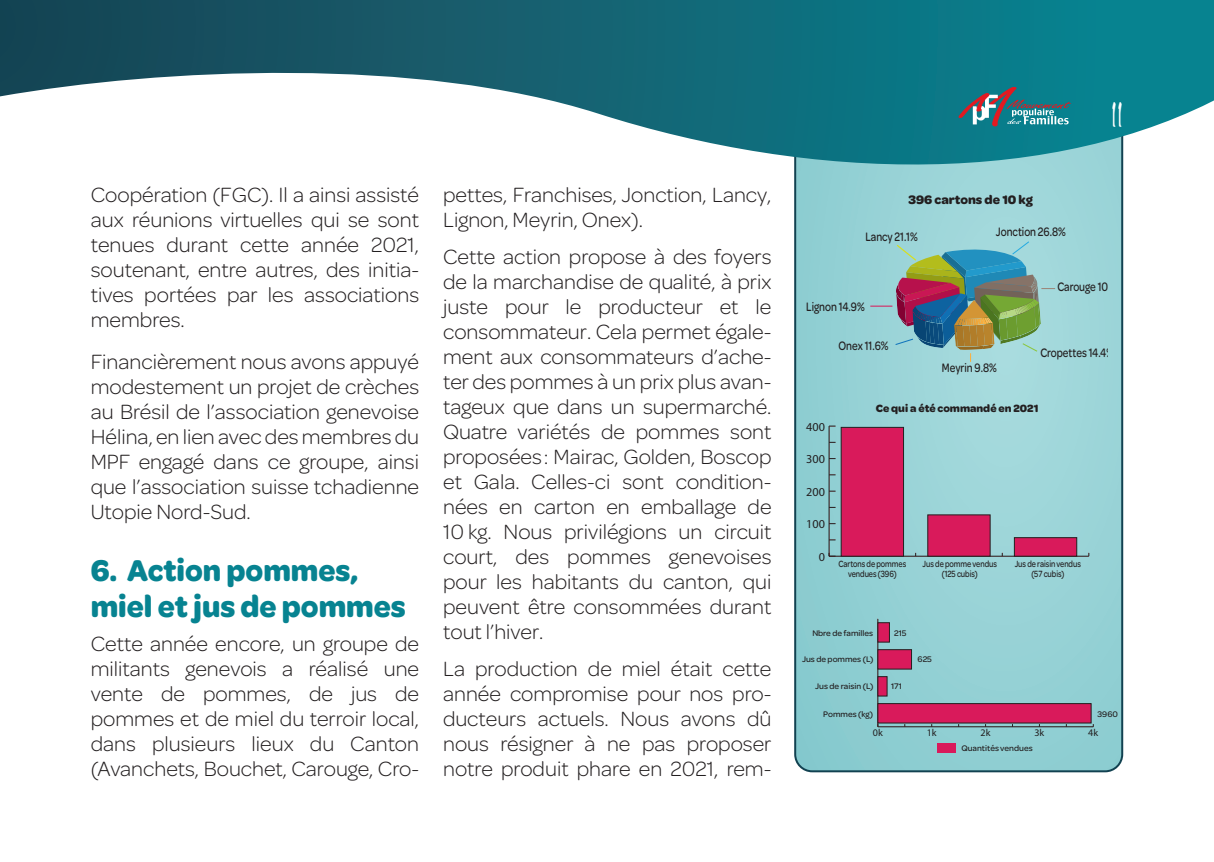
<style>
.page{position:relative;width:1214px;height:862px;background:#fff}
.page>*{position:absolute;margin:0;border:0;box-sizing:border-box;transform-origin:0 0}
.t1{font:700 32px/36px "Omnes";color:#078391;scale:.95 1}
.t2{font:300 28px "Noteworthy";color:#fff}
.t3{font:300 22px/25px "Omnes";color:#231f20;text-align:justify}
.t4{font:500 13px "Omnes";color:#231f20;scale:.8 1}
.t5{font:700 13px "Omnes";color:#231f20}
.t6{font:12.2px "Myriad Pro";color:#231f20}
.t7{font:700 11.2px "Omnes";color:#231f20}
.t8{font:10px "Myriad Pro";color:#231f20}
.t9{font:500 9.6px/10.4px "Omnes";letter-spacing:-.005em;color:#231f20;text-align:center;scale:.8 1}
.t10{font:500 8.6px "Omnes";color:#231f20}
</style>
<div class="page">
<svg style="left:797px;top:187px;width:325px;height:584px;background:#95d0d4"></svg>
<hr style="left:829px;top:556px;width:259px;height:1px;background:#231f20">
<hr style="left:828px;top:426px;width:1px;height:130px;background:#231f20">
<svg style="left:828px;top:553px;width:7px;height:4px"></svg>
<div style="left:840px;top:427px;width:63px;height:129px;background:#d91a5b;border:1px solid #231f20"></div>
<div style="left:927px;top:515px;width:63px;height:41px;background:#d91a5b"></div>
<div style="left:1014px;top:537px;width:62px;height:19px;background:#d91a5b;border:1px solid #231f20"></div>
<hr style="left:877px;top:726px;width:216px;height:1px;background:#231f20">
<hr style="left:877px;top:619px;width:1px;height:108px;background:#231f20">
<div style="left:877px;top:622px;width:12px;height:20px;background:#d91a5b;border:1px solid #231f20"></div>
<div style="left:877px;top:649px;width:34px;height:20px;background:#d91a5b;border:1px solid #231f20"></div>
<div style="left:877px;top:676px;width:10px;height:20px;background:#d91a5b;border:1px solid #231f20"></div>
<div style="left:877px;top:703px;width:214px;height:20px;background:#d91a5b;border:1px solid #231f20"></div>
<div style="left:936px;top:743px;width:19px;height:10px;background:#d91a5b"></div>
<svg style="left:870px;top:241px;width:184px;height:121px;background:#82a49b"></svg>
<svg style="left:0;top:0;width:1213px;height:187px"></svg>
<hr style="left:0;top:0;width:1px;height:96px;background:#124353">
<svg style="left:958px;top:87px;width:112px;height:39px;background:#45808c"></svg>
<p class="t3" style="left:91px;top:181px;width:330px">Coopération (FGC). Il a ainsi assisté aux réunions virtuelles qui se sont tenues durant cette année 2021, soutenant, entre autres, des initia&shy;tives portées par les associations membres.</p>
<p class="t3" style="left:91px;top:348px;width:330px">Financièrement nous avons appuyé modestement un projet de crèches au Brésil de l’association genevoise Hélina, en lien avec des membres du MPF engagé dans ce groupe, ainsi que l’association suisse tchadienne Utopie Nord-Sud.</p>
<h1 class="t1" style="left:91px;top:550px;width:333px">6. Action pommes, miel et jus de pommes</h1>
<p class="t3" style="left:91px;top:629px;width:330px">Cette année encore, un groupe de militants genevois a réalisé une vente de pommes, de jus de pommes et de miel du terroir local, dans plusieurs lieux du Canton (Avanchets, Bouchet, Carouge, Cro-</p>
<p class="t3" style="left:443px;top:181px;width:330px">pettes, Franchises, Jonction, Lancy,<br>Lignon, Meyrin, Onex).</p>
<p class="t3" style="left:443px;top:243px;width:330px">Cette action propose à des foyers de la marchandise de qualité, à prix juste pour le producteur et le consommateur. Cela permet égale&shy;ment aux consommateurs d’ache&shy;ter des pommes à un prix plus avan&shy;tageux que dans un supermarché.<br>Quatre variétés de pommes sont proposées : Mairac, Golden, Boscop et Gala. Celles-ci sont condition&shy;nées en carton en emballage de 10 kg. Nous privilégions un circuit court, des pommes genevoises pour les habitants du canton, qui peuvent être consommées durant tout l’hiver.</p>
<p class="t3" style="left:443px;top:655px;width:330px">La production de miel était cette année compromise pour nos pro&shy;ducteurs actuels. Nous avons dû nous résigner à ne pas proposer notre produit phare en 2021, rem-</p>
<p class="t5" style="left:908px;top:190px;width:126px">396 cartons de 10 kg</p>
<p class="t4" style="left:865px;top:227px;width:67px">Lancy 21.1%</p>
<p class="t4" style="left:995px;top:223px;width:89px">Jonction 26.8%</p>
<p class="t2" style="left:1110px;top:90px;width:14px">11</p>
<p class="t4" style="left:806px;top:298px;width:75px">Lignon 14.9%</p>
<p class="t4" style="left:838px;top:336px;width:64px">Onex 11.6%</p>
<p class="t4" style="left:941px;top:359px;width:70px">Meyrin 9.8%</p>
<p class="t4" style="left:1057px;top:278px;width:84px">Carouge 10.4%</p>
<p class="t4" style="left:1040px;top:344px;width:94px">Cropettes 14.4%</p>
<p class="t6" style="left:806px;top:419px;width:20px">400</p>
<p class="t6" style="left:806px;top:451px;width:20px">300</p>
<p class="t6" style="left:806px;top:484px;width:20px">200</p>
<p class="t6" style="left:806px;top:516px;width:20px">100</p>
<p class="t6" style="left:818px;top:549px;width:8px">0</p>
<p class="t7" style="left:875px;top:400px;width:164px">Ce qui a été commandé en 2021</p>
<p class="t9" style="left:838px;top:558px;width:86px">Cartons de pommes vendues (396)</p>
<p class="t9" style="left:922px;top:558px;width:94px">Jus de pomme vendus (125 cubis)</p>
<p class="t9" style="left:1014px;top:558px;width:84px">Jus de raisin vendus (57 cubis)</p>
<p class="t10" style="left:812px;top:627px;width:62px">Nbre de familles</p>
<p class="t10" style="left:802px;top:653px;width:73px">Jus de pommes (L)</p>
<p class="t10" style="left:815px;top:680px;width:60px">Jus de raisin (L)</p>
<p class="t10" style="left:823px;top:708px;width:51px">Pommes (kg)</p>
<p class="t10" style="left:894px;top:627px;width:14px">215</p>
<p class="t10" style="left:891px;top:680px;width:12px">171</p>
<p class="t10" style="left:917px;top:653px;width:16px">625</p>
<p class="t10" style="left:1097px;top:708px;width:22px">3960</p>
<p class="t8" style="left:872px;top:726px;width:11px">0k</p>
<p class="t8" style="left:926px;top:726px;width:11px">1k</p>
<p class="t8" style="left:980px;top:726px;width:11px">2k</p>
<p class="t8" style="left:1034px;top:726px;width:11px">3k</p>
<p class="t8" style="left:1088px;top:726px;width:11px">4k</p>
<p class="t10" style="left:961px;top:742px;width:73px">Quantités vendues</p>
</div>
